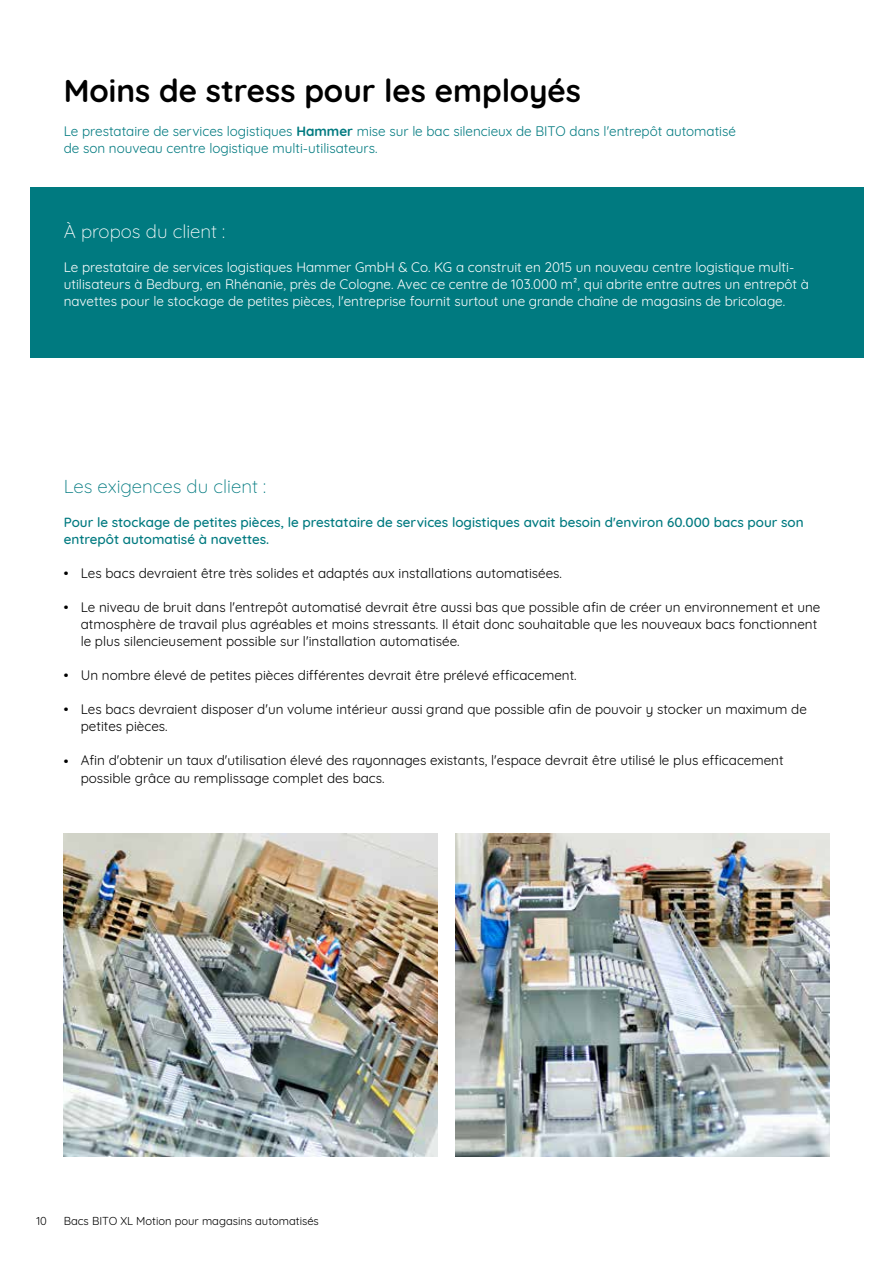
<style>
.page{position:relative;width:893px;height:1263px;background:#fff}
.page>*{position:absolute;margin:0;border:0;box-sizing:border-box;transform-origin:0 0}
.t1{font:700 31.5px "Quicksand";color:#000}
.t2{font:300 18.75px "Quicksand";color:#007a80}
.t3{font:300 18.75px "Quicksand";color:#fff}
.t4{font:13.5px/17px "Quicksand";color:#000}
.t5{font:13.5px/17px "Quicksand";color:#fff}
.t6{font:13.5px/17px "Quicksand";color:#007a80}
.t7{font:500 13.5px/17px "Quicksand";color:#007a80}
.t8{font:500 13.5px "Quicksand";color:#000}
.t9{font:11.25px "Quicksand";color:#000}
.s1{font-weight:700}
</style>
<div class="page">
<img style="left:455px;top:833px;width:374px;height:324px">
<img style="left:64px;top:833px;width:374px;height:324px">
<div style="left:30px;top:187px;width:833px;height:170px;background:#007a80"></div>
<hr style="left:892px;top:622px;width:1px;height:535px;background:#c6c6c6">
<h1 class="t1" style="left:64px;top:65px;width:519px">Moins de stress pour les employés</h1>
<p class="t6" style="left:64px;top:121px;width:674px">Le prestataire de services logistiques <span class="s1">Hammer</span> mise sur le bac silencieux de BITO dans l'entrepôt automatisé de son nouveau centre logistique multi-utilisateurs.</p>
<h2 class="t3" style="left:64px;top:217px;width:163px">À propos du client :</h2>
<p class="t5" style="left:64px;top:257px;width:747px">Le prestataire de services logistiques Hammer GmbH &amp; Co. KG a construit en 2015 un nouveau centre logistique multi&shy;utilisateurs à Bedburg, en Rhénanie, près de Cologne. Avec ce centre de 103.000 m², qui abrite entre autres un entrepôt à navettes pour le stockage de petites pièces, l'entreprise fournit surtout une grande chaîne de magasins de bricolage.</p>
<h2 class="t2" style="left:64px;top:472px;width:204px">Les exigences du client :</h2>
<p class="t7" style="left:64px;top:513px;width:741px">Pour le stockage de petites pièces, le prestataire de services logistiques avait besoin d'environ 60.000 bacs pour son entrepôt automatisé à navettes.</p>
<p class="t8" style="left:64px;top:563px;width:6px">•</p>
<p class="t8" style="left:64px;top:597px;width:6px">•</p>
<p class="t8" style="left:64px;top:665px;width:6px">•</p>
<p class="t8" style="left:64px;top:699px;width:6px">•</p>
<p class="t8" style="left:64px;top:750px;width:6px">•</p>
<p class="t4" style="left:81px;top:564px;width:483px">Les bacs devraient être très solides et adaptés aux installations automatisées.</p>
<p class="t4" style="left:81px;top:598px;width:741px">Le niveau de bruit dans l'entrepôt automatisé devrait être aussi bas que possible afin de créer un environnement et une atmosphère de travail plus agréables et moins stressants. Il était donc souhaitable que les nouveaux bacs fonctionnent le plus silencieusement possible sur l'installation automatisée.</p>
<p class="t4" style="left:81px;top:666px;width:497px">Un nombre élevé de petites pièces différentes devrait être prélevé efficacement.</p>
<p class="t4" style="left:81px;top:700px;width:728px">Les bacs devraient disposer d'un volume intérieur aussi grand que possible afin de pouvoir y stocker un maximum de petites pièces.</p>
<p class="t4" style="left:81px;top:751px;width:704px">Afin d'obtenir un taux d'utilisation élevé des rayonnages existants, l'espace devrait être utilisé le plus efficacement possible grâce au remplissage complet des bacs.</p>
<p class="t9" style="left:36px;top:1212px;width:12px">10</p>
<p class="t9" style="left:64px;top:1212px;width:257px">Bacs BITO XL Motion pour magasins automatisés</p>
</div>
